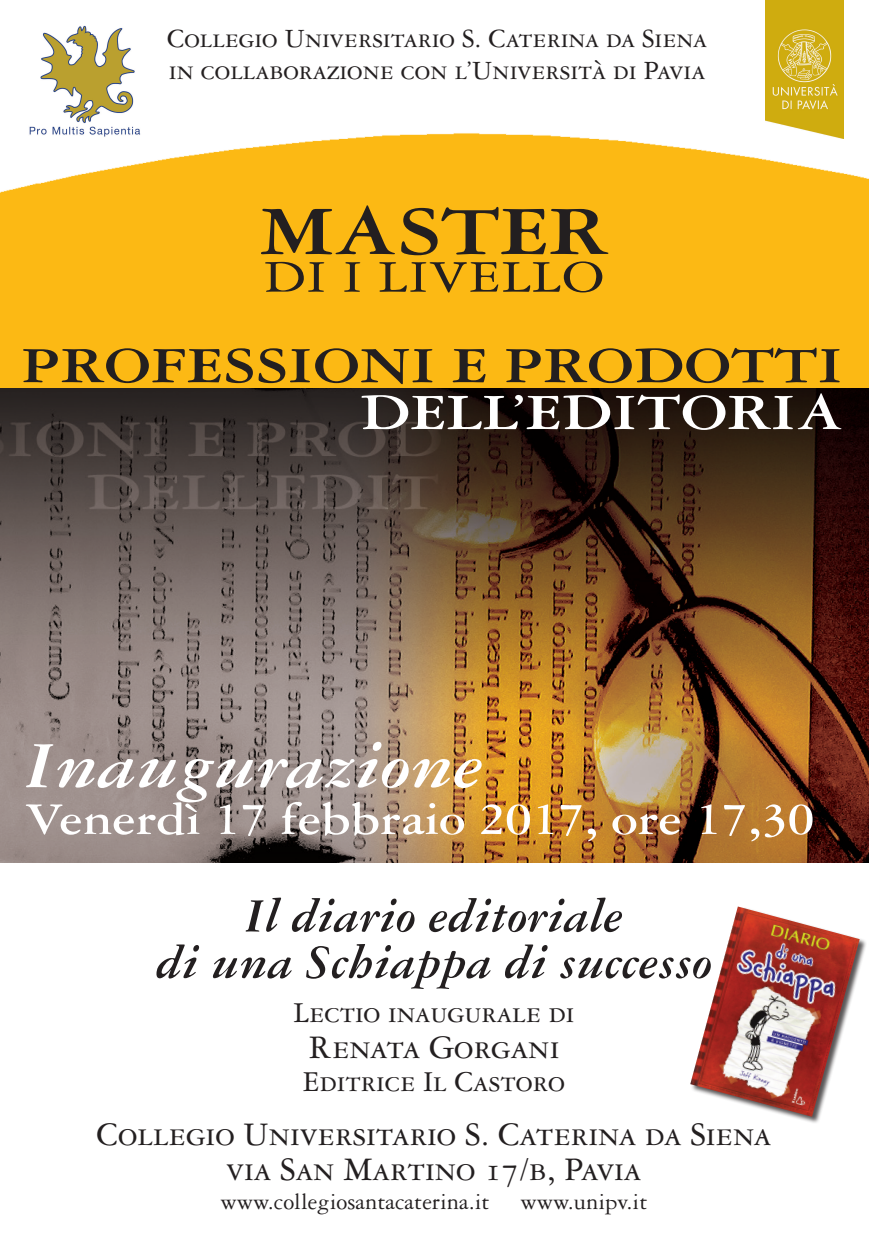
<style>
.page{position:relative;width:869px;height:1238px;background:#fff}
.page>*{position:absolute;margin:0;border:0;box-sizing:border-box;transform-origin:0 0}
.t1{font:700 73.5px "Garamond Three";color:#231f20;scale:1.2 1}
.t2{font:italic 700 70px "Garamond Three";color:#fff;scale:1.1 1}
.t3{font:700 53.99px "Garamond Three";color:#231f20;scale:1.2 1}
.t4{font:700 53.99px "Garamond Three";color:#fff;scale:1.2 1}
.t5{font:italic 700 50.75px "Garamond Three";color:#231f20}
.t6{font:700 48.12px "Garamond Three";color:#fff;scale:1.1 1}
.t7{font:48.12px "Garamond Three";letter-spacing:.02em;color:#231f20;scale:1.2 1}
.t8{font:35px "Garamond Three SC";color:#231f20}
.t9{font:30.62px "Garamond Three SC";color:#231f20}
.t10{font:28px "Garamond Three SC";color:#231f20}
.t11{font:24.5px "Garamond Three";color:#231f20}
</style>
<div class="page">
<img style="left:0;top:130px;width:868px;height:732px">
<img style="left:765px;top:0;width:77px;height:138px">
<img style="left:25px;top:25px;width:119px;height:116px">
<div style="left:690px;top:906px;width:176px;height:218px;background:#231f20;opacity:.75"></div>
<img style="left:690px;top:906px;width:169px;height:210px">
<p class="t10" style="left:167px;top:23px;width:541px">Collegio Universitario S. Caterina da Siena</p>
<p class="t10" style="left:169px;top:56px;width:537px">in collaborazione con l’Università di Pavia</p>
<p class="t1" style="left:260px;top:191px;width:291px">MASTER</p>
<p class="t7" style="left:264px;top:251px;width:285px">DI I LIVELLO</p>
<p class="t3" style="left:21px;top:336px;width:686px">PROFESSIONI E PRODOTTI</p>
<p class="t4" style="left:360px;top:383px;width:404px">DELL’EDITORIA</p>
<p class="t2" style="left:25px;top:727px;width:418px">Inaugurazione</p>
<p class="t6" style="left:25px;top:792px;width:718px">Venerdì 17 febbraio 2017, ore 17,30</p>
<p class="t5" style="left:245px;top:888px;width:379px">Il diario editoriale</p>
<p class="t5" style="left:156px;top:934px;width:557px">di una Schiappa di successo</p>
<p class="t9" style="left:294px;top:995px;width:282px">Lectio inaugurale di</p>
<p class="t8" style="left:308px;top:1028px;width:252px">Renata Gorgani</p>
<p class="t9" style="left:303px;top:1064px;width:264px">Editrice Il Castoro</p>
<p class="t8" style="left:97px;top:1115px;width:676px">Collegio Universitario S. Caterina da Siena</p>
<p class="t8" style="left:226px;top:1150px;width:416px">via San Martino 17/b, Pavia</p>
<p class="t11" style="left:220px;top:1188px;width:271px">www.collegiosantacaterina.it</p>
<p class="t11" style="left:520px;top:1188px;width:129px">www.unipv.it</p>
</div>
